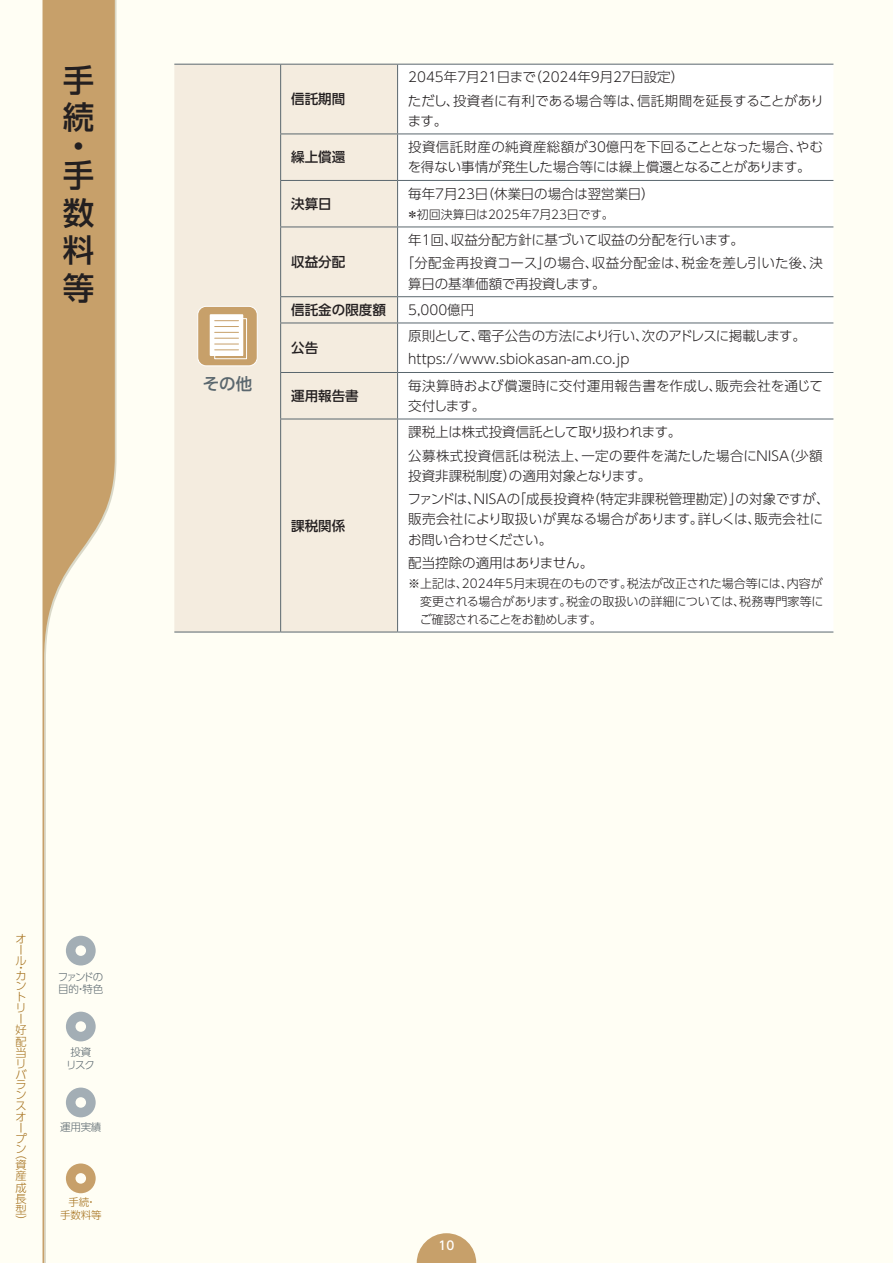
<style>
.page{position:relative;width:893px;height:1263px;background:#fffef4}
.page>*{position:absolute;margin:0;border:0;box-sizing:border-box;transform-origin:0 0}
.t1{font:500 31.5px/37.8px "UD Shin Go Pro";color:#231f20}
.A-11pt{font:500 16.5px "UD Shin Go Pro";color:#5a676e}
.F-9pt{font:300 13.5px/20.2px "UD Shin Go Pro";color:#231f20}
.F-9pt-2{font:300 13.5px/20.2px "UD Shin Go Pro";letter-spacing:.025em;color:#231f20}
.F-9ptM{font:500 13.5px "UD Shin Go Pro";color:#231f20}
.F-9pt-3{font:300 13.5px "UD Shin Go Pro";letter-spacing:-.045em;color:#231f20}
.F-9pt-4{font:300 13.5px "UD Shin Go Pro";letter-spacing:-.02em;color:#231f20}
.F-8pt注{font:300 12px/18px "UD Shin Go Pro";letter-spacing:-.005em;color:#231f20;text-align:justify}
.t2{font:500 12px "UD Shin Go Pro";color:#fff}
.t3{font:300 11.25px/10.8px "UD Shin Go Pro";color:#a6721e}
.t4{font:300 10.5px/12.6px "UD Shin Go Pro";letter-spacing:-.13em;color:#5a676e}
.t5{font:300 10.5px/12.6px "UD Shin Go Pro";letter-spacing:-.06em;color:#5a676e;text-align:center}
.t6{font:300 10.5px/12.6px "UD Shin Go Pro";letter-spacing:-.015em;color:#a6721e;text-align:center}
</style>
<div class="page">
<svg style="left:417px;top:1233px;width:59px;height:30px"></svg>
<svg style="left:43px;top:0;width:72px;height:1263px"></svg>
<svg style="left:66px;top:936px;width:30px;height:29px"></svg>
<svg style="left:66px;top:1012px;width:30px;height:29px"></svg>
<svg style="left:66px;top:1087px;width:30px;height:30px"></svg>
<svg style="left:66px;top:1163px;width:30px;height:30px"></svg>
<div style="left:174px;top:65px;width:223px;height:567px;background:#f4ecdf"></div>
<div style="left:398px;top:65px;width:435px;height:567px;background:#fff"></div>
<hr style="left:174px;top:632px;width:107px;height:1px;background:#5a676e">
<hr style="left:174px;top:64px;width:107px;height:1px;background:#5a676e">
<hr style="left:281px;top:64px;width:117px;height:1px;background:#5a676e">
<hr style="left:280px;top:65px;width:1px;height:69px;background:#5a676e">
<hr style="left:398px;top:64px;width:435px;height:1px;background:#5a676e">
<hr style="left:397px;top:65px;width:1px;height:69px;background:#5a676e">
<hr style="left:280px;top:134px;width:118px;height:1px;background:#5a676e">
<hr style="left:280px;top:134px;width:1px;height:46px;background:#5a676e">
<hr style="left:398px;top:134px;width:435px;height:1px;background:#5a676e">
<hr style="left:397px;top:134px;width:1px;height:46px;background:#5a676e">
<hr style="left:280px;top:180px;width:118px;height:1px;background:#5a676e">
<hr style="left:280px;top:181px;width:1px;height:46px;background:#5a676e">
<hr style="left:398px;top:180px;width:435px;height:1px;background:#5a676e">
<hr style="left:397px;top:181px;width:1px;height:46px;background:#5a676e">
<hr style="left:280px;top:227px;width:118px;height:1px;background:#5a676e">
<hr style="left:280px;top:227px;width:1px;height:69px;background:#5a676e">
<hr style="left:398px;top:227px;width:435px;height:1px;background:#5a676e">
<hr style="left:397px;top:227px;width:1px;height:69px;background:#5a676e">
<hr style="left:280px;top:296px;width:118px;height:1px;background:#5a676e">
<svg style="left:280px;top:297px;width:1px;height:26px"></svg>
<hr style="left:398px;top:296px;width:435px;height:1px;background:#5a676e">
<svg style="left:397px;top:297px;width:1px;height:26px"></svg>
<hr style="left:280px;top:323px;width:118px;height:1px;background:#5a676e">
<hr style="left:280px;top:323px;width:1px;height:49px;background:#5a676e">
<hr style="left:398px;top:323px;width:435px;height:1px;background:#5a676e">
<hr style="left:397px;top:323px;width:1px;height:49px;background:#5a676e">
<hr style="left:280px;top:372px;width:118px;height:1px;background:#5a676e">
<hr style="left:280px;top:373px;width:1px;height:46px;background:#5a676e">
<hr style="left:398px;top:372px;width:435px;height:1px;background:#5a676e">
<hr style="left:397px;top:373px;width:1px;height:46px;background:#5a676e">
<hr style="left:280px;top:419px;width:118px;height:1px;background:#5a676e">
<hr style="left:280px;top:419px;width:1px;height:213px;background:#5a676e">
<hr style="left:398px;top:419px;width:435px;height:1px;background:#5a676e">
<hr style="left:397px;top:419px;width:1px;height:213px;background:#5a676e">
<hr style="left:281px;top:632px;width:117px;height:1px;background:#5a676e">
<hr style="left:398px;top:632px;width:435px;height:1px;background:#5a676e">
<div style="left:198px;top:306px;width:59px;height:60px;background:#c7a06a;border-radius:9px"></div>
<div style="left:197px;top:306px;width:61px;height:60px;border:1px solid #fff;border-radius:9px"></div>
<div style="left:211px;top:315px;width:31px;height:40px;background:linear-gradient(to bottom,#fff,#fff)"></div>
<div style="left:210px;top:314px;width:33px;height:42px;border:2px solid #fff"></div>
<div style="left:214px;top:318px;width:33px;height:41px;border:1px solid #fff"></div>
<svg style="left:215px;top:320px;width:23px;height:30px"></svg>
<h1 class="t1" style="left:63px;top:60px;width:32px">手続</h1>
<h1 class="t1" style="left:63px;top:131px;width:32px;line-height:28.8px">・手</h1>
<h1 class="t1" style="left:63px;top:193px;width:33px;text-align:justify">数料等</h1>
<p class="A-11pt" style="left:203px;top:370px;width:51px">その他</p>
<p class="F-9ptM" style="left:291px;top:88px;width:55px">信託期間</p>
<p class="F-9pt" style="left:408px;top:67px;width:278px">2045年7月21日まで（2024年9月27日設定）</p>
<p class="F-9pt" style="left:408px;top:90px;width:418px">ただし、投資者に有利である場合等は、信託期間を延長することがあります。</p>
<p class="F-9ptM" style="left:291px;top:146px;width:55px">繰上償還</p>
<p class="F-9pt" style="left:408px;top:136px;width:417px">投資信託財産の純資産総額が30億円を下回ることとなった場合、やむを得ない事情が発生した場合等には繰上償還となることがあります。</p>
<p class="F-9ptM" style="left:291px;top:193px;width:42px">決算日</p>
<p class="F-9pt" style="left:408px;top:183px;width:248px">毎年7月23日（休業日の場合は翌営業日）</p>
<p class="F-8pt注" style="left:407px;top:205px;width:209px">＊初回決算日は2025年7月23日です。</p>
<p class="F-9ptM" style="left:291px;top:251px;width:55px">収益分配</p>
<p class="F-9pt" style="left:408px;top:229px;width:337px">年1回、収益分配方針に基づいて収益の分配を行います。</p>
<p class="F-9pt" style="left:408px;top:253px;width:416px;text-indent:-7px">「分配金再投資コース」の場合、収益分配金は、税金を差し引いた後、決算日の基準価額で再投資します。</p>
<p class="F-9ptM" style="left:291px;top:299px;width:96px">信託金の限度額</p>
<p class="F-9pt" style="left:408px;top:299px;width:68px">5,000億円</p>
<p class="F-9ptM" style="left:291px;top:337px;width:28px">公告</p>
<p class="F-9pt-3" style="left:408px;top:325px;width:399px">原則として、電子公告の方法により行い、次のアドレスに掲載します。</p>
<p class="F-9pt" style="left:408px;top:349px;width:223px">https://www.sbiokasan-am.co.jp</p>
<p class="F-9ptM" style="left:291px;top:385px;width:69px">運用報告書</p>
<p class="F-9pt-2" style="left:408px;top:375px;width:416px">毎決算時および償還時に交付運用報告書を作成し、販売会社を通じて交付します。</p>
<p class="F-9ptM" style="left:291px;top:515px;width:55px">課税関係</p>
<p class="F-9pt-4" style="left:408px;top:421px;width:275px">課税上は株式投資信託として取り扱われます。</p>
<p class="F-9pt" style="left:408px;top:445px;width:416px">公募株式投資信託は税法上、一定の要件を満たした場合にNISA（少額投資非課税制度）の適用対象となります。</p>
<p class="F-9pt" style="left:408px;top:488px;width:424px">ファンドは、NISAの「成長投資枠（特定非課税管理勘定）」の対象ですが、販売会社により取扱いが異なる場合があります。詳しくは、販売会社にお問い合わせください。</p>
<p class="F-9pt" style="left:408px;top:552px;width:186px">配当控除の適用はありません。</p>
<p class="F-8pt注" style="left:420px;top:574px;width:405px;text-indent:-12px">※上記は、2024年5月末現在のものです。税法が改正された場合等には、内容が変更される場合があります。税金の取扱いの詳細については、税務専門家等にご確認されることをお勧めします。</p>
<p class="t3" style="left:16px;top:932px;width:12px">オール</p>
<p class="t3" style="left:16px;top:962px;width:8px">・</p>
<p class="t3" style="left:16px;top:970px;width:13px">カントリー好配当リバランスオープ</p>
<p class="t3" style="left:16px;top:1144px;width:12px;line-height:13.5px">ン（資</p>
<p class="t3" style="left:16px;top:1170px;width:12px;line-height:11.2px;text-align:justify">産成長型）</p>
<p class="t4" style="left:58px;top:970px;width:47px">ファンドの目的・特色</p>
<p class="t5" style="left:66px;top:1045px;width:30px">投資リスク</p>
<p class="t5" style="left:60px;top:1120px;width:43px">運用実績</p>
<p class="t6" style="left:60px;top:1195px;width:43px">手続・<br>手数料等</p>
<p class="t2" style="left:439px;top:1236px;width:17px">10</p>
</div>
